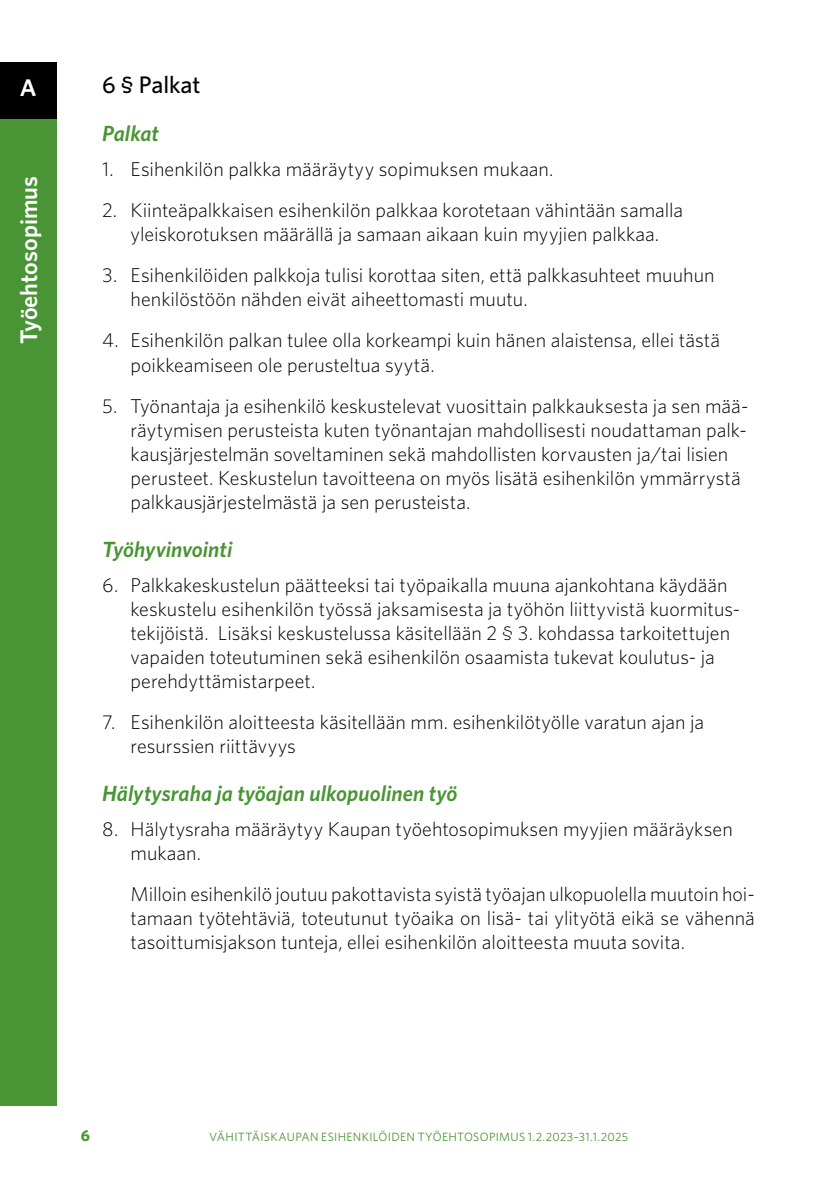
<style>
.page{position:relative;width:840px;height:1191px;background:#fff}
.page>*{position:absolute;margin:0;border:0;box-sizing:border-box;transform-origin:0 0}
.t1{font:600 24px "Whitney";color:#fff}
.t2{font:500 24px "Whitney";letter-spacing:-.005em;color:#000}
.t3{font:italic 600 22px "Whitney";letter-spacing:.005em;color:#499434}
.t4{font:300 20px/24px "Whitney";color:#000}
.t5{font:700 16px "Whitney";color:#499434}
.t6{font:12px "Whitney";letter-spacing:.025em;color:#499434}
</style>
<div class="page">
<div style="left:0;top:63px;width:56px;height:1042px;background:#499434"></div>
<div style="left:0;top:63px;width:56px;height:56px;background:#000"></div>
<p class="t1" style="left:20px;top:72px;width:18px">A</p>
<p class="t1" style="left:13px;top:344px;width:169px;rotate:-90deg">Työehtosopimus</p>
<p class="t2" style="left:102px;top:69px;width:100px">6 § Palkat</p>
<p class="t3" style="left:102px;top:119px;width:58px">Palkat</p>
<p class="t4" style="left:102px;top:157px;width:452px">1. Esihenkilön palkka määräytyy sopimuksen mukaan.</p>
<p class="t4" style="left:102px;top:198px;width:582px;text-align:center">2. Kiinteäpalkkaisen esihenkilön palkkaa korotetaan vähintään samalla yleiskorotuksen määrällä ja samaan aikaan kuin myyjien palkkaa.</p>
<p class="t4" style="left:130px;top:263px;width:585px;text-indent:-28px">3. Esihenkilöiden palkkoja tulisi korottaa siten, että palkkasuhteet muuhun henkilöstöön nähden eivät aiheettomasti muutu.</p>
<p class="t4" style="left:130px;top:328px;width:590px;text-indent:-28px">4. Esihenkilön palkan tulee olla korkeampi kuin hänen alaistensa, ellei tästä poikkeamiseen ole perusteltua syytä.</p>
<p class="t4" style="left:130px;top:393px;width:619px;text-indent:-28px">5. Työnantaja ja esihenkilö keskustelevat vuosittain palkkauksesta ja sen mää&shy;räytymisen perusteista kuten työnantajan mahdollisesti noudattaman palk&shy;kausjärjestelmän soveltaminen sekä mahdollisten korvausten ja/tai lisien perusteet. Keskustelun tavoitteena on myös lisätä esihenkilön ymmärrystä palkkausjärjestelmästä ja sen perusteista.</p>
<p class="t3" style="left:102px;top:534px;width:132px">Työhyvinvointi</p>
<p class="t4" style="left:130px;top:572px;width:611px;text-indent:-28px">6. Palkkakeskustelun päätteeksi tai työpaikalla muuna ajankohtana käydään keskustelu esihenkilön työssä jaksamisesta ja työhön liittyvistä kuormitus&shy;tekijöistä. Lisäksi keskustelussa käsitellään 2 § 3. kohdassa tarkoitettujen vapaiden toteutuminen sekä esihenkilön osaamista tukevat koulutus- ja perehdyttämistarpeet.</p>
<p class="t4" style="left:130px;top:709px;width:575px;text-indent:-28px">7. Esihenkilön aloitteesta käsitellään mm. esihenkilötyölle varatun ajan ja resurssien riittävyys</p>
<p class="t3" style="left:102px;top:778px;width:356px">Hälytysraha ja työajan ulkopuolinen työ</p>
<p class="t4" style="left:130px;top:817px;width:603px;text-indent:-28px">8. Hälytysraha määräytyy Kaupan työehtosopimuksen myyjien määräyksen mukaan.</p>
<p class="t4" style="left:130px;top:882px;width:625px;text-align:justify">Milloin esihenkilö joutuu pakottavista syistä työajan ulkopuolella muutoin hoi&shy;tamaan työtehtäviä, toteutunut työaika on lisä- tai ylityötä eikä se vähennä tasoittumisjakson tunteja, ellei esihenkilön aloitteesta muuta sovita.</p>
<p class="t5" style="left:81px;top:1125px;width:11px">6</p>
<p class="t6" style="left:209px;top:1129px;width:420px">VÄHITTÄISKAUPAN ESIHENKILÖIDEN TYÖEHTOSOPIMUS 1.2.2023–31.1.2025</p>
</div>
